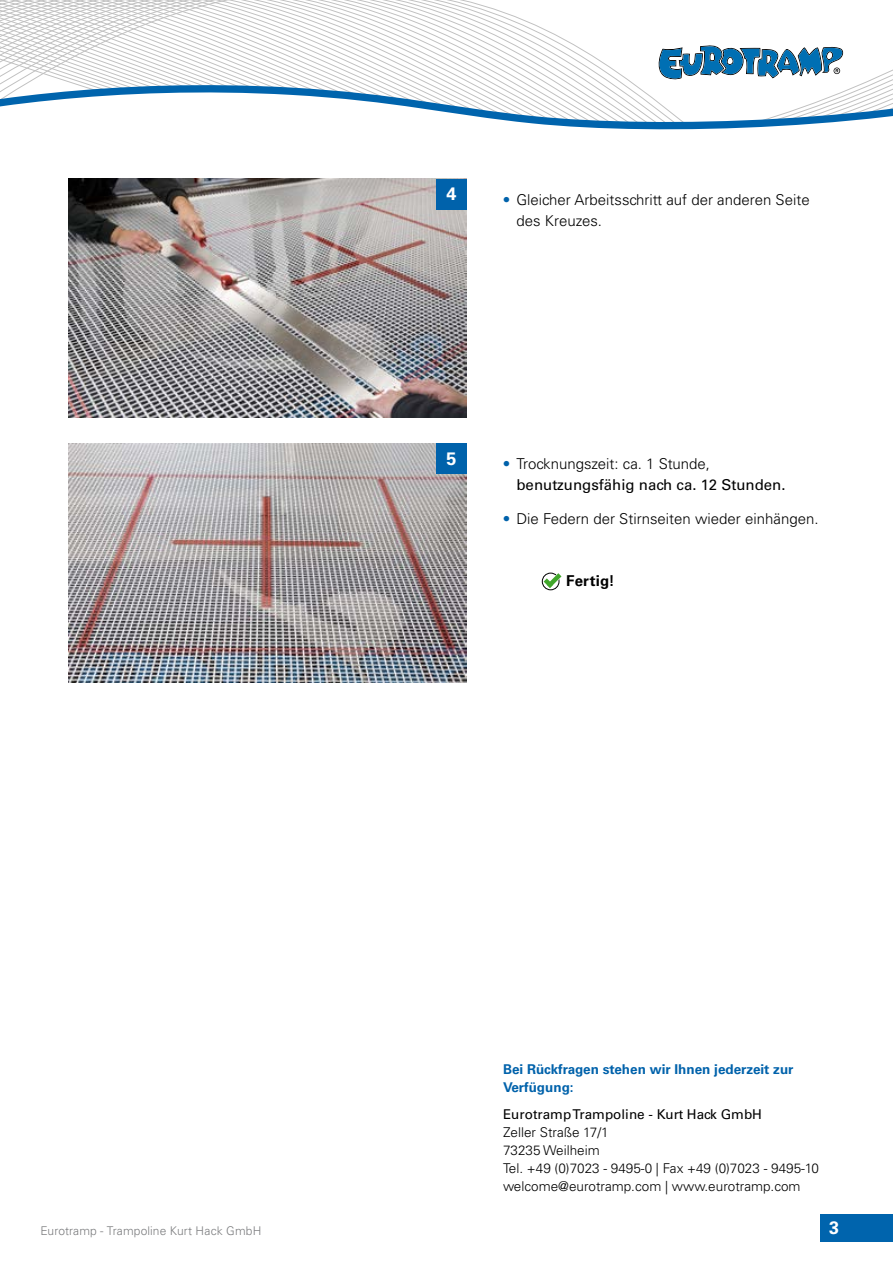
<style>
.page{position:relative;width:893px;height:1263px;background:#fff}
.page>*{position:absolute;margin:0;border:0;box-sizing:border-box;transform-origin:0 0}
.t1{font:700 18px "Univers LT Std";color:#fff}
.t2{font:300 15px/21px "Univers LT Std";color:#000}
.t3{font:15px/21px "Univers LT Std";color:#000}
.t4{font:700 15px "Univers LT Std";letter-spacing:.01em;color:#000}
.t5{font:300 13.5px/18px "Univers LT Std";color:#000}
.t6{font:700 13.5px/18px "Univers LT Std";color:#0062ab}
.t7{font:13.5px "Univers LT Std";color:#000}
.t8{font:300 12px "Univers LT Std";letter-spacing:.01em;color:#7b7c7e}
.s1{color:#0062ab}
.s2{font-weight:300;color:#0062ab}
.s3{font-weight:300}
</style>
<div class="page">
<div style="left:821px;top:1214px;width:72px;height:27px;background:#0064ad"></div>
<svg style="left:0;top:0;width:893px;height:73px"></svg>
<svg style="left:0;top:73px;width:893px;height:57px"></svg>
<svg style="left:653px;top:44px;width:192px;height:36px"></svg>
<img style="left:68px;top:179px;width:399px;height:239px">
<img style="left:68px;top:443px;width:399px;height:239px">
<div style="left:436px;top:179px;width:31px;height:30px;background:#0062ab"></div>
<div style="left:436px;top:443px;width:31px;height:31px;background:#0062ab"></div>
<div style="left:542px;top:573px;width:17px;height:17px;border:1px solid #000;border-radius:50%"></div>
<svg style="left:544px;top:573px;width:17px;height:15px"></svg>
<h1 class="t1" style="left:447px;top:183px;width:12px">4</h1>
<p class="t2" style="left:516px;top:189px;width:295px;text-indent:-14px"><span class="s1">•</span> Gleicher Arbeitsschritt auf der anderen Seite des Kreuzes.</p>
<h1 class="t1" style="left:447px;top:448px;width:12px">5</h1>
<p class="t3" style="left:516px;top:454px;width:271px;text-indent:-14px"><span class="s2">•</span> <span class="s3">Trocknungszeit: ca. 1 Stunde, </span>benutzungsfähig nach ca. 12 Stunden.</p>
<p class="t2" style="left:503px;top:508px;width:317px"><span class="s1">•</span> Die Federn der Stirnseiten wieder einhängen.</p>
<p class="t4" style="left:566px;top:572px;width:50px">Fertig!</p>
<p class="t6" style="left:503px;top:1060px;width:292px">Bei Rückfragen stehen wir Ihnen jederzeit zur<br>Verfügung:</p>
<p class="t7" style="left:503px;top:1106px;width:261px">Eurotramp Trampoline - Kurt Hack GmbH</p>
<p class="t5" style="left:503px;top:1123px;width:317px">Zeller Straße 17/1<br>73235 Weilheim<br>Tel. +49 (0)7023 - 9495-0 | Fax +49 (0)7023 - 9495-10 welcome@eurotramp.com | www.eurotramp.com</p>
<p class="t8" style="left:40px;top:1223px;width:222px">Eurotramp - Trampoline Kurt Hack GmbH</p>
<h1 class="t1" style="left:829px;top:1217px;width:12px">3</h1>
</div>
